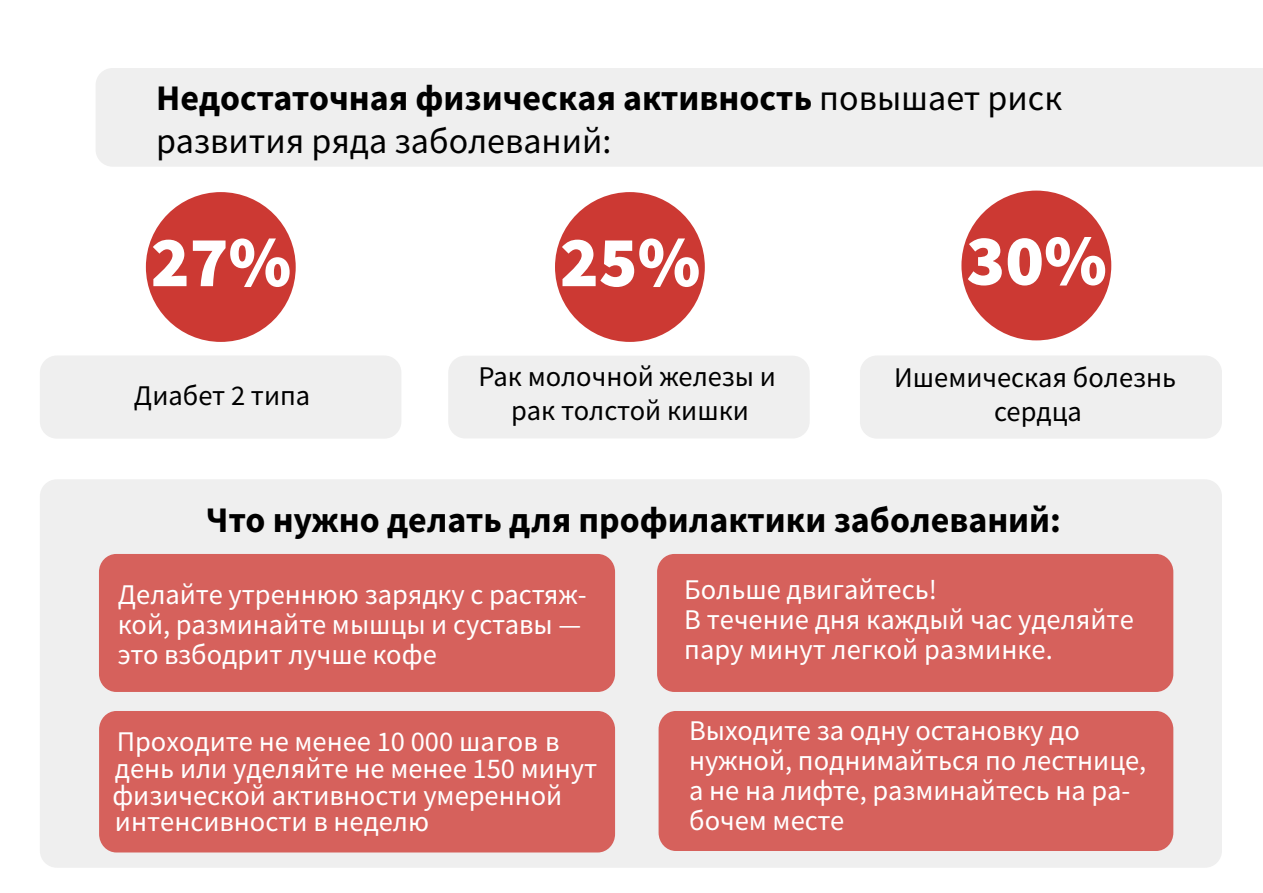
<style>
.page{position:relative;width:1263px;height:893px;background:#fff}
.page>*{position:absolute;margin:0;border:0;box-sizing:border-box;transform-origin:0 0}
.t1{font:900 72px "Source Sans Pro";color:#fff}
.t2{font:36px/43.2px "Source Sans Pro";color:#000}
.t3{font:700 36px "Source Sans Pro";color:#000}
.t4{font:28.5px/30px "Source Sans Pro";color:#fff}
.t5{font:28.5px/34.2px "Source Sans Pro";color:#000;text-align:center}
.s1{font-weight:700}
</style>
<div class="page">
<div style="left:40px;top:479px;width:1182px;height:389px;background:#efefef;border-radius:17px"></div>
<div style="left:659px;top:711px;width:514px;height:140px;background:#d6615c;border-radius:18px"></div>
<div style="left:96px;top:68px;width:1167px;height:99px;background:#efefef"></div>
<div style="left:448px;top:356px;width:362px;height:82px;background:#efefef;border-radius:17px"></div>
<div style="left:555px;top:192px;width:150px;height:150px;background:#cc3933;border-radius:50%"></div>
<div style="left:40px;top:355px;width:361px;height:84px;background:#efefef;border-radius:17px"></div>
<div style="left:146px;top:192px;width:150px;height:150px;background:#cc3933;border-radius:50%"></div>
<div style="left:860px;top:355px;width:362px;height:84px;background:#efefef;border-radius:17px"></div>
<div style="left:961px;top:191px;width:150px;height:149px;background:#cc3933;border-radius:50%"></div>
<div style="left:99px;top:554px;width:516px;height:138px;background:#d6615c;border-radius:18px"></div>
<div style="left:657px;top:554px;width:516px;height:138px;background:#d6615c;border-radius:18px"></div>
<div style="left:99px;top:711px;width:516px;height:141px;background:#d6615c;border-radius:18px"></div>
<p class="t2" style="left:156px;top:76px;width:907px"><span class="s1">Недостаточная физическая активность</span> повышает риск развития ряда заболеваний:</p>
<h1 class="t1" style="left:151px;top:212px;width:142px">27%</h1>
<p class="t5" style="left:134px;top:378px;width:178px">Диабет 2 типа</p>
<h1 class="t1" style="left:560px;top:212px;width:142px">25%</h1>
<p class="t5" style="left:478px;top:359px;width:299px">Рак молочной железы и рак толстой кишки</p>
<h1 class="t1" style="left:966px;top:211px;width:142px">30%</h1>
<p class="t5" style="left:894px;top:360px;width:283px">Ишемическая болезнь сердца</p>
<p class="t3" style="left:206px;top:496px;width:857px">Что нужно делать для профилактики заболеваний:</p>
<p class="t4" style="left:118px;top:580px;width:470px">Делайте утреннюю зарядку с растяж&shy;кой, разминайте мышцы и суставы — это взбодрит лучше кофе</p>
<p class="t4" style="left:684px;top:575px;width:451px">Больше двигайтесь!<br>В течение дня каждый час уделяйте пару минут легкой разминке.</p>
<p class="t4" style="left:112px;top:728px;width:486px;line-height:27px">Проходите не менее 10 000 шагов в день или уделяйте не менее 150 минут физической активности умеренной</p>
<p class="t4" style="left:689px;top:715px;width:459px">Выходите за одну остановку до нужной, поднимайться по лестнице, а не на лифте, разминайтесь на ра-</p>
<p class="t4" style="left:115px;top:806px;width:316px">интенсивности в неделю</p>
<p class="t4" style="left:689px;top:805px;width:157px">бочем месте</p>
</div>
